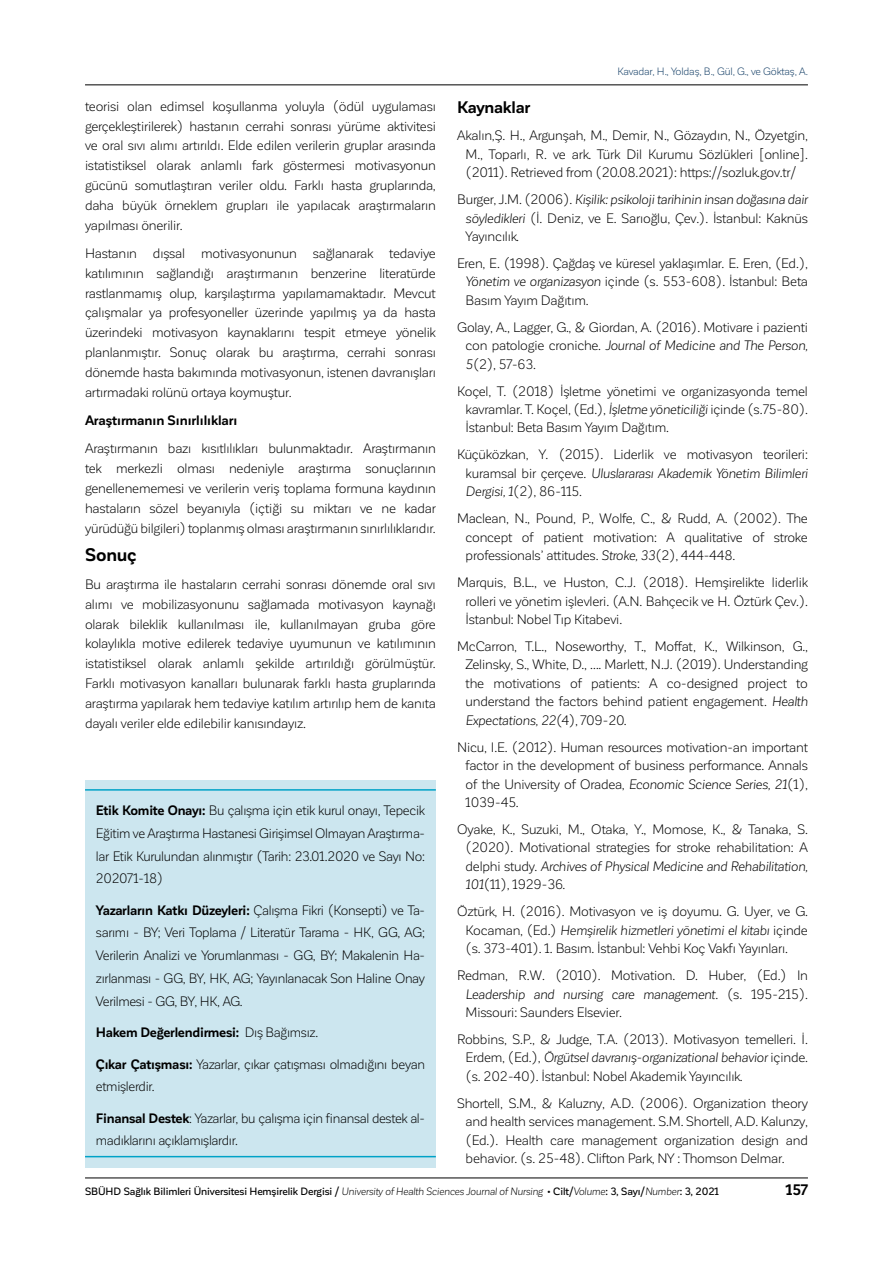
<style>
.page{position:relative;width:893px;height:1263px;background:#fff}
.page>*{position:absolute;margin:0;border:0;box-sizing:border-box;transform-origin:0 0}
.t1{font:700 18px "Corporative Sans";letter-spacing:-.01em;color:#000}
.t2{font:700 16.5px "Corporative Sans";letter-spacing:-.015em;color:#000}
.t3{font:700 15px "Corporative Sans";color:#000}
.t4{font:13.5px/18.5px "Corporative Sans";letter-spacing:-.015em;color:#000;text-align:justify}
.t5{font:700 13.5px "Corporative Sans";letter-spacing:-.015em;color:#000}
.t6{font:500 10.5px "Corporative Sans";letter-spacing:-.01em;color:#000}
.t7{font:10.5px "Corporative Sans";letter-spacing:-.015em;color:#123d65}
.s1{font-weight:700}
.s2{font-weight:400}
.s3{font-style:italic}
.s4{font-weight:400;font-style:italic}
</style>
<div class="page">
<hr style="left:85px;top:85px;width:723px;height:1px;background:#000">
<hr style="left:85px;top:1178px;width:723px;height:1px;background:#000">
<div style="left:85px;top:780px;width:351px;height:387px;background:#cce6ef"></div>
<hr style="left:85px;top:789px;width:351px;height:2px;background:#00a2c7">
<hr style="left:85px;top:1156px;width:351px;height:1px;background:#00a2c7">
<p class="t4" style="left:85px;top:96px;width:352px;line-height:19.8px">teorisi olan edimsel koşullanma yoluyla (ödül uygulaması gerçekleştirilerek) hastanın cerrahi sonrası yürüme aktivitesi ve oral sıvı alımı artırıldı. Elde edilen verilerin gruplar arasında istatistiksel olarak anlamlı fark göstermesi motivasyonun gücünü somutlaştıran veriler oldu. Farklı hasta gruplarında, daha büyük örneklem grupları ile yapılacak araştırmaların yapılması önerilir.</p>
<p class="t4" style="left:85px;top:244px;width:352px;line-height:19.8px">Hastanın dışsal motivasyonunun sağlanarak tedaviye katılımının sağlandığı araştırmanın benzerine literatürde rastlanmamış olup, karşılaştırma yapılamamaktadır. Mevcut çalışmalar ya profesyoneller üzerinde yapılmış ya da hasta üzerindeki motivasyon kaynaklarını tespit etmeye yönelik planlanmıştır. Sonuç olarak bu araştırma, cerrahi sonrası dönemde hasta bakımında motivasyonun, istenen davranışları artırmadaki rolünü ortaya koymuştur.</p>
<p class="t5" style="left:85px;top:413px;width:154px">Araştırmanın Sınırlılıkları</p>
<p class="t4" style="left:85px;top:439px;width:352px;line-height:19.8px">Araştırmanın bazı kısıtlılıkları bulunmaktadır. Araştırmanın tek merkezli olması nedeniyle araştırma sonuçlarının genellenememesi ve verilerin veriş toplama formuna kaydının hastaların sözel beyanıyla (içtiği su miktarı ve ne kadar yürüdüğü bilgileri) toplanmış olması araştırmanın sınırlılıklarıdır.</p>
<h1 class="t1" style="left:85px;top:545px;width:53px">Sonuç</h1>
<p class="t4" style="left:85px;top:574px;width:352px;line-height:19.8px">Bu araştırma ile hastaların cerrahi sonrası dönemde oral sıvı alımı ve mobilizasyonunu sağlamada motivasyon kaynağı olarak bileklik kullanılması ile, kullanılmayan gruba göre kolaylıkla motive edilerek tedaviye uyumunun ve katılımının istatistiksel olarak anlamlı şekilde artırıldığı görülmüştür.<br>Farklı motivasyon kanalları bulunarak farklı hasta gruplarında araştırma yapılarak hem tedaviye katılım artırılıp hem de kanıta dayalı veriler elde edilebilir kanısındayız.</p>
<p class="t4" style="left:96px;top:799px;width:331px;line-height:22.8px"><span class="s1">Etik Komite Onayı:</span> Bu çalışma için etik kurul onayı, Tepecik Eğitim ve Araştırma Hastanesi Girişimsel Olmayan Araştırma&shy;lar Etik Kurulundan alınmıştır (Tarih: 23.01.2020 ve Sayı No:<br>202071-18)</p>
<p class="t4" style="left:96px;top:899px;width:331px;line-height:22.8px"><span class="s1">Yazarların Katkı Düzeyleri:</span> Çalışma Fikri (Konsepti) ve Ta&shy;sarımı - BY; Veri Toplama / Literatür Tarama - HK, GG, AG; Verilerin Analizi ve Yorumlanması - GG, BY; Makalenin Ha&shy;zırlanması - GG, BY, HK, AG; Yayınlanacak Son Haline Onay Verilmesi - GG, BY, HK, AG.</p>
<p class="t5" style="left:96px;top:1025px;width:224px">Hakem Değerlendirmesi: <span class="s2">Dış Bağımsız.</span></p>
<p class="t4" style="left:96px;top:1052px;width:330px;line-height:22.8px"><span class="s1">Çıkar Çatışması:</span> Yazarlar, çıkar çatışması olmadığını beyan etmişlerdir.</p>
<p class="t4" style="left:96px;top:1107px;width:330px;line-height:22.8px"><span class="s1">Finansal Destek</span>: Yazarlar, bu çalışma için finansal destek al&shy;madıklarını açıklamışlardır.</p>
<p class="t7" style="left:617px;top:66px;width:192px">Kavadar, H., Yoldaş, B., Gül, G., ve Göktaş, A.</p>
<p class="t2" style="left:457px;top:99px;width:75px">Kaynaklar</p>
<p class="t4" style="left:466px;top:126px;width:344px;text-indent:-9px">Akalın,Ş. H., Argunşah, M., Demir, N., Gözaydın, N., Özyetgin, M., Toparlı, R. ve ark. Türk Dil Kurumu Sözlükleri [online]. (2011). Retrieved from (20.08.2021): https://sozluk.gov.tr/</p>
<p class="t4" style="left:466px;top:190px;width:344px;text-indent:-9px">Burger, J.M. (2006). <span class="s3">Kişilik: psikoloji tarihinin insan doğasına dair söyledikleri</span> (İ. Deniz, ve E. Sarıoğlu, Çev.). İstanbul: Kaknüs Yayıncılık.</p>
<p class="t4" style="left:466px;top:254px;width:344px;text-indent:-9px">Eren, E. (1998). Çağdaş ve küresel yaklaşımlar. E. Eren, (Ed.), <span class="s3">Yönetim ve organizasyon</span> içinde (s. 553-608). İstanbul: Beta Basım Yayım Dağıtım.</p>
<p class="t4" style="left:466px;top:318px;width:344px;text-indent:-9px">Golay, A., Lagger, G., &amp; Giordan, A. (2016). Motivare i pazienti con patologie croniche. <span class="s3">Journal of Medicine and The Person, 5</span>(2), 57-63.</p>
<p class="t4" style="left:466px;top:382px;width:344px;text-indent:-9px">Koçel, T. (2018) İşletme yönetimi ve organizasyonda temel kavramlar. T. Koçel, (Ed.), <span class="s3">İşletme yöneticiliği</span> içinde (s.75-80).<br>İstanbul: Beta Basım Yayım Dağıtım.</p>
<p class="t4" style="left:466px;top:446px;width:344px;text-indent:-9px">Küçüközkan, Y. (2015). Liderlik ve motivasyon teorileri: kuramsal bir çerçeve. <span class="s3">Uluslararası Akademik Yönetim Bilimleri Dergisi, 1</span>(2), 86-115.</p>
<p class="t4" style="left:466px;top:509px;width:344px;text-indent:-9px">Maclean, N., Pound, P., Wolfe, C., &amp; Rudd, A. (2002). The concept of patient motivation: A qualitative of stroke professionals’ attitudes. <span class="s3">Stroke, 33</span>(2), 444-448.</p>
<p class="t4" style="left:466px;top:573px;width:344px;text-indent:-9px">Marquis, B.L., ve Huston, C.J. (2018). Hemşirelikte liderlik rolleri ve yönetim işlevleri. (A.N. Bahçecik ve H. Öztürk Çev.).<br>İstanbul: Nobel Tıp Kitabevi.</p>
<p class="t4" style="left:466px;top:637px;width:344px;text-indent:-9px">McCarron, T.L., Noseworthy, T., Moffat, K., Wilkinson, G., Zelinsky, S., White, D., …. Marlett, N.J. (2019). Understanding the motivations of patients: A co-designed project to understand the factors behind patient engagement. <span class="s3">Health Expectations, 22</span>(4), 709-20.</p>
<p class="t4" style="left:466px;top:738px;width:344px;text-indent:-9px">Nicu, I.E. (2012). Human resources motivation-an important factor in the development of business performance. Annals of the University of Oradea, <span class="s3">Economic Science Series, 21</span>(1), 1039-45.</p>
<p class="t4" style="left:466px;top:820px;width:344px;text-indent:-9px">Oyake, K., Suzuki, M., Otaka, Y., Momose, K., &amp; Tanaka, S. (2020). Motivational strategies for stroke rehabilitation: A delphi study. <span class="s3">Archives of Physical Medicine and Rehabilitation, 101</span>(11), 1929-36.</p>
<p class="t4" style="left:466px;top:902px;width:344px;text-indent:-9px">Öztürk, H. (2016). Motivasyon ve iş doyumu. G. Uyer, ve G.<br>Kocaman, (Ed.) <span class="s3">Hemşirelik hizmetleri yönetimi el kitabı</span> içinde (s. 373-401). 1. Basım. İstanbul: Vehbi Koç Vakfı Yayınları.</p>
<p class="t4" style="left:466px;top:966px;width:344px;text-indent:-9px">Redman, R.W. (2010). Motivation. D. Huber, (Ed.) In <span class="s3">Leadership and nursing care management</span>. (s. 195-215).<br>Missouri: Saunders Elsevier.</p>
<p class="t4" style="left:466px;top:1030px;width:344px;text-indent:-9px">Robbins, S.P., &amp; Judge, T.A. (2013). Motivasyon temelleri. İ.<br>Erdem, (Ed.), <span class="s3">Örgütsel davranış-organizational behavior</span> içinde. (s. 202-40). İstanbul: Nobel Akademik Yayıncılık.</p>
<p class="t4" style="left:466px;top:1094px;width:344px;text-indent:-9px">Shortell, S.M., &amp; Kaluzny, A.D. (2006). Organization theory and health services management. S.M. Shortell, A.D. Kalunzy, (Ed.). Health care management organization design and behavior. (s. 25-48). Clifton Park, NY : Thomson Delmar.</p>
<p class="t6" style="left:85px;top:1186px;width:635px">SBÜHD Sağlık Bilimleri Üniversitesi Hemşirelik Dergisi / <span class="s4">University of Health Sciences Journal of Nursing</span> • Cilt/<span class="s4">Volume</span>: 3, Sayı/<span class="s4">Number</span>: 3, 2021</p>
<p class="t3" style="left:786px;top:1181px;width:24px">157</p>
</div>
